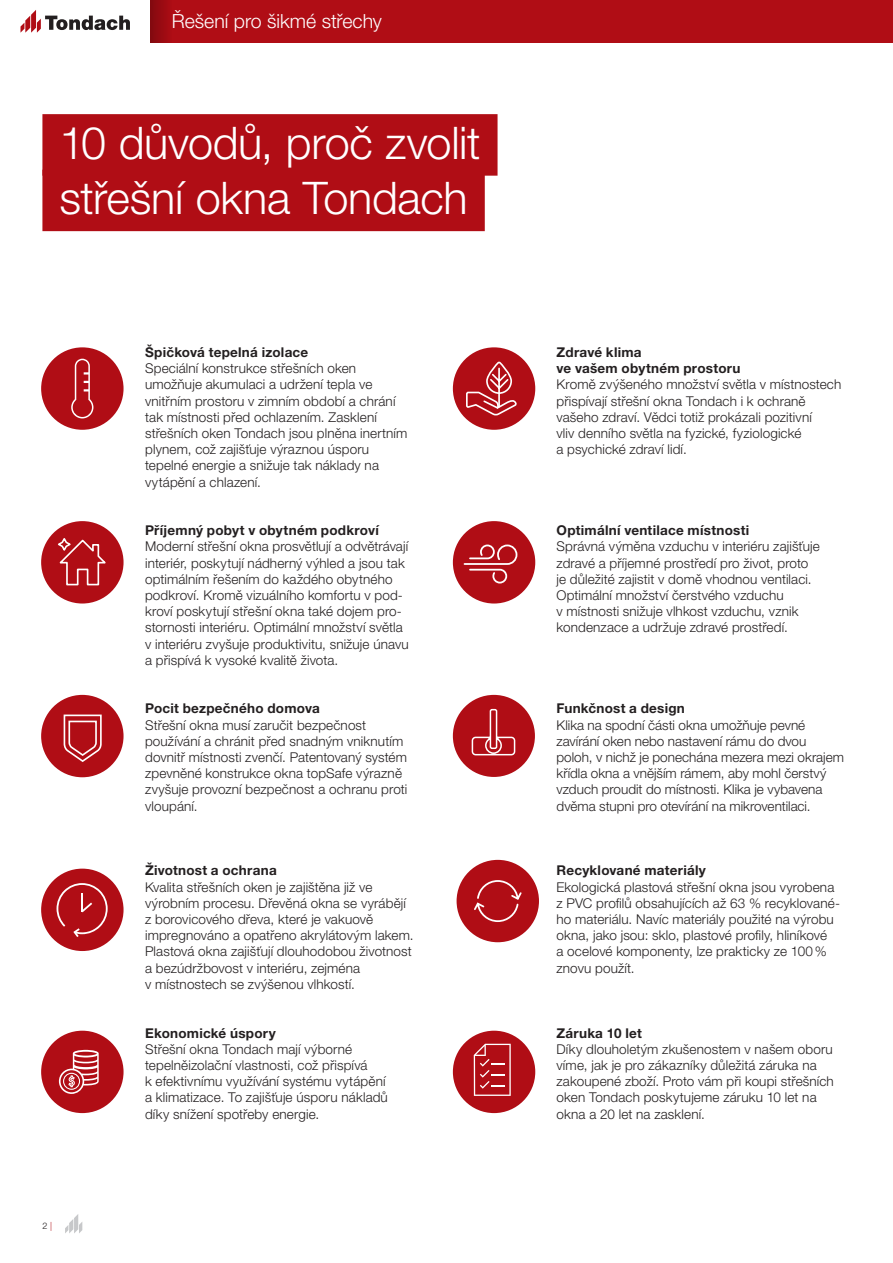
<style>
.page{position:relative;width:893px;height:1263px;background:#fff}
.page>*{position:absolute;margin:0;border:0;box-sizing:border-box;transform-origin:0 0}
.t1{font:300 45px/55.5px "Helvetica Neue LT Pro";letter-spacing:-.005em;color:#fff}
.t2{font:300 19.5px "Helvetica Neue LT Pro";letter-spacing:-.005em;color:#fff}
.t3{font:300 13.5px/16.2px "Helvetica Neue LT Pro";letter-spacing:.01em;color:#231f20}
.t4{font:700 13.5px/16.2px "Helvetica Neue LT Pro";letter-spacing:.02em;color:#231f20}
.t5{font:300 9px "Helvetica Neue LT Pro";color:#231f20}
.s1{color:#b00d15}
</style>
<div class="page">
<svg style="left:65px;top:1214px;width:17px;height:19px"></svg>
<div style="left:151px;top:0;width:742px;height:43px;background:#b00d15"></div>
<svg style="left:151px;top:0;width:17px;height:43px"></svg>
<svg style="left:21px;top:10px;width:109px;height:23px"></svg>
<div style="left:42px;top:114px;width:456px;height:62px;background:#b00d15"></div>
<div style="left:42px;top:170px;width:443px;height:61px;background:#b00d15"></div>
<div style="left:41px;top:347px;width:83px;height:83px;background:#b00d15;border-radius:50%"></div>
<svg style="left:71px;top:359px;width:22px;height:59px"></svg>
<div style="left:41px;top:521px;width:83px;height:82px;background:#b00d15;border-radius:50%"></div>
<svg style="left:58px;top:538px;width:48px;height:48px"></svg>
<div style="left:41px;top:695px;width:83px;height:82px;background:#b00d15;border-radius:50%"></div>
<svg style="left:63px;top:714px;width:39px;height:48px"></svg>
<div style="left:41px;top:869px;width:83px;height:82px;background:#b00d15;border-radius:50%"></div>
<svg style="left:57px;top:883px;width:51px;height:54px"></svg>
<div style="left:41px;top:1031px;width:83px;height:82px;background:#b00d15;border-radius:50%"></div>
<svg style="left:59px;top:1050px;width:40px;height:44px"></svg>
<div style="left:453px;top:347px;width:82px;height:83px;background:#b00d15;border-radius:50%"></div>
<svg style="left:466px;top:361px;width:51px;height:55px"></svg>
<div style="left:453px;top:521px;width:82px;height:82px;background:#b00d15;border-radius:50%"></div>
<svg style="left:463px;top:544px;width:55px;height:40px"></svg>
<div style="left:453px;top:1031px;width:82px;height:82px;background:#b00d15;border-radius:50%"></div>
<svg style="left:474px;top:1044px;width:37px;height:52px"></svg>
<div style="left:457px;top:860px;width:82px;height:82px;background:#b00d15;border-radius:50%"></div>
<svg style="left:474px;top:880px;width:48px;height:42px"></svg>
<div style="left:453px;top:695px;width:82px;height:82px;background:#b00d15;border-radius:50%"></div>
<svg style="left:471px;top:708px;width:45px;height:48px"></svg>
<h2 class="t2" style="left:172px;top:10px;width:211px">Řešení pro šikmé střechy</h2>
<h1 class="t1" style="left:59px;top:114px;width:423px">10 důvodů, proč zvolit střešní okna Tondach</h1>
<p class="t5" style="left:43px;top:1220px;width:11px">2 <span class="s1">|</span></p>
<p class="t4" style="left:145px;top:344px;width:165px">Špičková tepelná izolace</p>
<p class="t3" style="left:145px;top:360px;width:264px">Speciální konstrukce střešních oken umožňuje akumulaci a udržení tepla ve vnitřním prostoru v zimním období a chrání tak místnosti před ochlazením. Zasklení střešních oken Tondach jsou plněna inertním plynem, což zajišťuje výraznou úsporu tepelné energie a snižuje tak náklady na vytápění a chlazení.</p>
<p class="t4" style="left:145px;top:522px;width:235px">Příjemný pobyt v obytném podkroví</p>
<p class="t3" style="left:145px;top:538px;width:265px">Moderní střešní okna prosvětlují a odvětrávají interiér, poskytují nádherný výhled a jsou tak optimálním řešením do každého obytného podkroví. Kromě vizuálního komfortu v pod&shy;kroví poskytují střešní okna také dojem pro&shy;stornosti interiéru. Optimální množství světla v interiéru zvyšuje produktivitu, snižuje únavu a přispívá k vysoké kvalitě života.</p>
<p class="t4" style="left:145px;top:700px;width:176px">Pocit bezpečného domova</p>
<p class="t3" style="left:145px;top:716px;width:264px">Střešní okna musí zaručit bezpečnost používání a chránit před snadným vniknutím dovnitř místnosti zvenčí. Patentovaný systém zpevněné konstrukce okna topSafe výrazně zvyšuje provozní bezpečnost a ochranu proti vloupání.</p>
<p class="t4" style="left:145px;top:862px;width:133px">Životnost a ochrana</p>
<p class="t3" style="left:145px;top:878px;width:270px">Kvalita střešních oken je zajištěna již ve výrobním procesu. Dřevěná okna se vyrábějí z borovicového dřeva, které je vakuově impregnováno a opatřeno akrylátovým lakem.<br>Plastová okna zajišťují dlouhodobou životnost a bezúdržbovost v interiéru, zejména<br>v místnostech se zvýšenou vlhkostí.</p>
<p class="t4" style="left:145px;top:1024px;width:132px">Ekonomické úspory</p>
<p class="t3" style="left:145px;top:1040px;width:244px">Střešní okna Tondach mají výborné tepelněizolační vlastnosti, což přispívá<br>k efektivnímu využívání systému vytápění a klimatizace. To zajišťuje úsporu nákladů díky snížení spotřeby energie.</p>
<p class="t4" style="left:556px;top:344px;width:185px">Zdravé klima<br>ve vašem obytném prostoru</p>
<p class="t3" style="left:556px;top:376px;width:286px">Kromě zvýšeného množství světla v místnostech přispívají střešní okna Tondach i k ochraně vašeho zdraví. Vědci totiž prokázali pozitivní<br>vliv denního světla na fyzické, fyziologické<br>a psychické zdraví lidí.</p>
<p class="t4" style="left:556px;top:522px;width:194px">Optimální ventilace místnosti</p>
<p class="t3" style="left:556px;top:538px;width:265px">Správná výměna vzduchu v interiéru zajišťuje zdravé a příjemné prostředí pro život, proto je důležité zajistit v domě vhodnou ventilaci.<br>Optimální množství čerstvého vzduchu<br>v místnosti snižuje vlhkost vzduchu, vznik kondenzace a udržuje zdravé prostředí.</p>
<p class="t4" style="left:556px;top:700px;width:130px">Funkčnost a design</p>
<p class="t3" style="left:556px;top:716px;width:289px">Klika na spodní části okna umožňuje pevné zavírání oken nebo nastavení rámu do dvou poloh, v nichž je ponechána mezera mezi okrajem křídla okna a vnějším rámem, aby mohl čerstvý vzduch proudit do místnosti. Klika je vybavena dvěma stupni pro otevírání na mikroventilaci.</p>
<p class="t4" style="left:556px;top:862px;width:151px">Recyklované materiály</p>
<p class="t3" style="left:556px;top:878px;width:285px">Ekologická plastová střešní okna jsou vyrobena z PVC profilů obsahujících až 63 % recyklované&shy;ho materiálu. Navíc materiály použité na výrobu okna, jako jsou: sklo, plastové profily, hliníkové<br>a ocelové komponenty, lze prakticky ze 100% znovu použít.</p>
<p class="t4" style="left:556px;top:1024px;width:87px">Záruka 10 let</p>
<p class="t3" style="left:556px;top:1040px;width:279px">Díky dlouholetým zkušenostem v našem oboru víme, jak je pro zákazníky důležitá záruka na zakoupené zboží. Proto vám při koupi střešních oken Tondach poskytujeme záruku 10 let na okna a 20 let na zasklení.</p>
</div>
